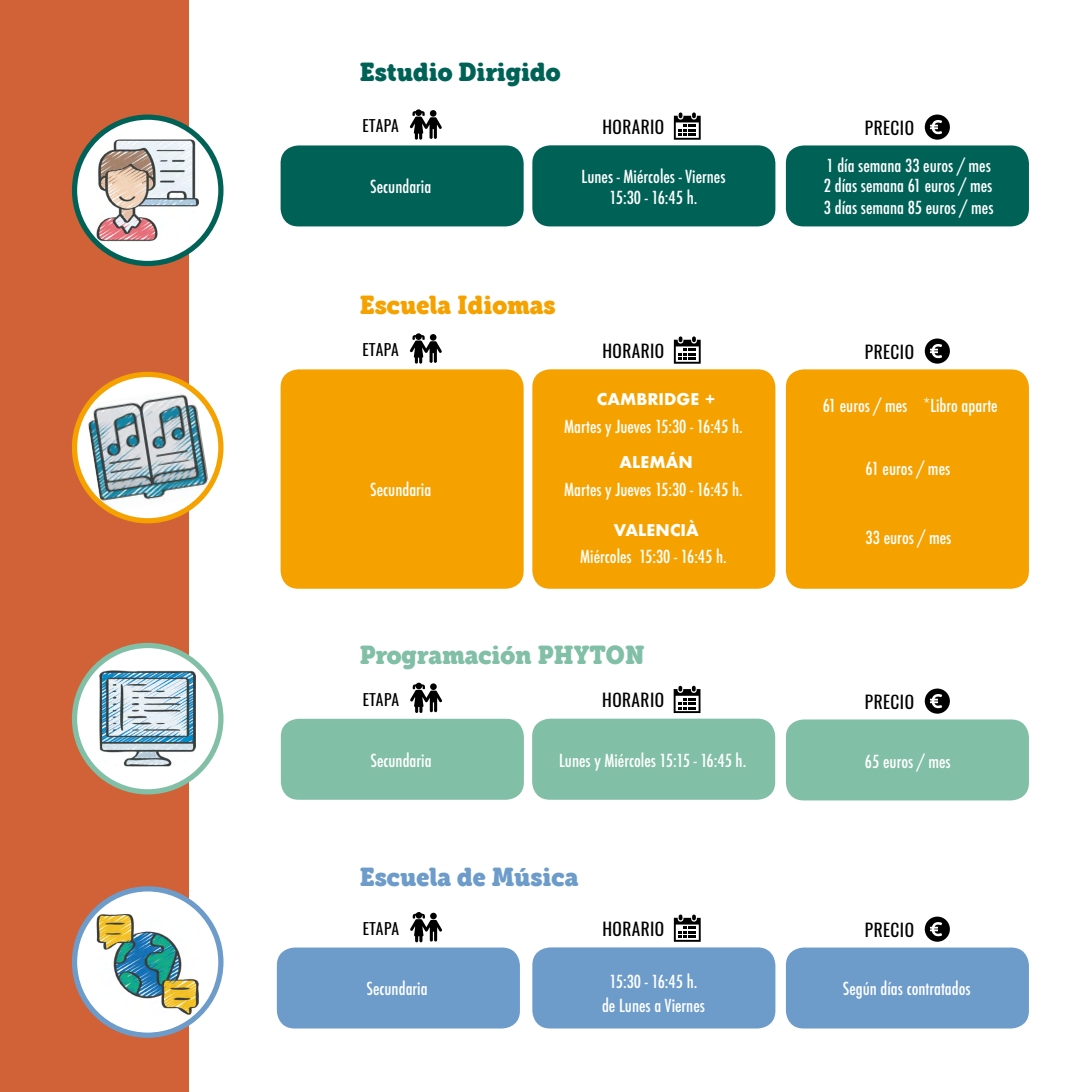
<style>
.page{position:relative;width:1092px;height:1092px;background:#fff}
.page>*{position:absolute;margin:0;border:0;box-sizing:border-box;transform-origin:0 0}
.t1{font:24.5px "eacologica round slab";color:#82bfa7}
.t2{font:24.5px "eacologica round slab";color:#006257}
.t3{font:24.5px "eacologica round slab";color:#6d9cca}
.t4{font:24.5px "eacologica round slab";color:#f5a200}
.t5{font:500 condensed 17.5px/24px "Futura";color:#fff;text-align:center}
.t6{font:17.32px "Oswald";letter-spacing:.025em;color:#000}
.t7{font:700 15.75px "Futura";color:#fff}
.t8{font:15.58px "Oswald";letter-spacing:.025em;color:#000}
</style>
<div class="page">
<div style="left:277px;top:947px;width:243px;height:81px;background:#6d9cca;border-radius:18px"></div>
<div style="left:281px;top:718px;width:243px;height:81px;background:#82bfa7;border-radius:18px"></div>
<div style="left:532px;top:947px;width:243px;height:81px;background:#6d9cca;border-radius:18px"></div>
<div style="left:532px;top:718px;width:243px;height:81px;background:#82bfa7;border-radius:18px"></div>
<div style="left:785px;top:947px;width:243px;height:81px;background:#6d9cca;border-radius:18px"></div>
<svg style="left:410px;top:682px;width:32px;height:31px"></svg>
<svg style="left:410px;top:912px;width:32px;height:30px"></svg>
<svg style="left:673px;top:914px;width:27px;height:27px"></svg>
<svg style="left:673px;top:685px;width:27px;height:28px"></svg>
<svg style="left:924px;top:916px;width:25px;height:25px"></svg>
<div style="left:280px;top:145px;width:243px;height:81px;background:#006257;border-radius:18px"></div>
<div style="left:532px;top:145px;width:243px;height:81px;background:#006257;border-radius:18px"></div>
<div style="left:785px;top:145px;width:243px;height:81px;background:#006257;border-radius:18px"></div>
<svg style="left:410px;top:109px;width:32px;height:31px"></svg>
<svg style="left:673px;top:112px;width:27px;height:28px"></svg>
<svg style="left:924px;top:114px;width:25px;height:26px"></svg>
<div style="left:280px;top:369px;width:243px;height:219px;background:#f5a200;border-radius:18px"></div>
<div style="left:532px;top:369px;width:243px;height:219px;background:#f5a200;border-radius:18px"></div>
<div style="left:785px;top:369px;width:243px;height:219px;background:#f5a200;border-radius:18px"></div>
<div style="left:785px;top:719px;width:243px;height:81px;background:#82bfa7;border-radius:18px"></div>
<svg style="left:924px;top:688px;width:25px;height:25px"></svg>
<svg style="left:410px;top:333px;width:32px;height:30px"></svg>
<svg style="left:673px;top:336px;width:27px;height:27px"></svg>
<svg style="left:924px;top:338px;width:25px;height:25px"></svg>
<div style="left:0;top:0;width:189px;height:1091px;background:#d16238"></div>
<svg style="left:74px;top:117px;width:147px;height:146px;fill:#fff"></svg>
<img style="left:97px;top:139px;width:102px;height:102px">
<div style="left:72px;top:114px;width:151px;height:152px;border:5px solid #006257;border-radius:50%"></div>
<svg style="left:74px;top:374px;width:147px;height:146px;fill:#fff"></svg>
<img style="left:86px;top:387px;width:123px;height:124px">
<div style="left:72px;top:372px;width:151px;height:151px;border:5px solid #f5a200;border-radius:50%"></div>
<svg style="left:74px;top:888px;width:147px;height:147px;fill:#fff"></svg>
<img style="left:97px;top:913px;width:102px;height:102px">
<div style="left:72px;top:886px;width:151px;height:151px;border:5px solid #6d9cca;border-radius:50%"></div>
<svg style="left:74px;top:645px;width:147px;height:146px;fill:#fff"></svg>
<div style="left:72px;top:642px;width:151px;height:152px;border:5px solid #82bfa7;border-radius:50%"></div>
<img style="left:100px;top:671px;width:95px;height:95px">
<h1 class="t2" style="left:359px;top:57px;width:203px">Estudio Dirigido</h1>
<p class="t8" style="left:362px;top:112px;width:38px">ETAPA</p>
<p class="t6" style="left:602px;top:111px;width:63px">HORARIO</p>
<p class="t6" style="left:864px;top:113px;width:51px">PRECIO</p>
<p class="t5" style="left:370px;top:175px;width:63px">Secundaria</p>
<p class="t5" style="left:581px;top:166px;width:145px;line-height:21px">Lunes - Miércoles - Viernes<br>15:30 - 16:45 h.</p>
<p class="t5" style="left:823px;top:156px;width:170px;line-height:19.8px;text-align:left">1 día semana 33 euros / mes<br>2 días semana 61 euros / mes</p>
<p class="t5" style="left:823px;top:195px;width:171px">3 días semana 85 euros / mes</p>
<h1 class="t4" style="left:359px;top:289px;width:197px">Escuela Idiomas</h1>
<p class="t8" style="left:362px;top:336px;width:38px">ETAPA</p>
<p class="t6" style="left:602px;top:335px;width:63px">HORARIO</p>
<p class="t6" style="left:864px;top:337px;width:51px">PRECIO</p>
<p class="t7" style="left:596px;top:387px;width:120px">CAMBRIDGE +</p>
<p class="t5" style="left:564px;top:415px;width:180px">Martes y Jueves 15:30 - 16:45 h.</p>
<p class="t5" style="left:822px;top:394px;width:86px">61 euros / mes</p>
<p class="t5" style="left:923px;top:394px;width:76px">*Libro aparte</p>
<p class="t5" style="left:370px;top:477px;width:63px">Secundaria</p>
<p class="t7" style="left:619px;top:450px;width:75px">ALEMÁN</p>
<p class="t5" style="left:564px;top:477px;width:180px">Martes y Jueves 15:30 - 16:45 h.</p>
<p class="t7" style="left:614px;top:519px;width:86px">VALENCIÀ</p>
<p class="t5" style="left:580px;top:544px;width:148px">Miércoles 15:30 - 16:45 h.</p>
<h1 class="t1" style="left:359px;top:639px;width:287px">Programación PHYTON</h1>
<p class="t8" style="left:362px;top:685px;width:38px">ETAPA</p>
<p class="t5" style="left:370px;top:748px;width:63px">Secundaria</p>
<p class="t6" style="left:602px;top:684px;width:63px">HORARIO</p>
<p class="t5" style="left:559px;top:748px;width:189px">Lunes y Miércoles 15:15 - 16:45 h.</p>
<h1 class="t3" style="left:359px;top:861px;width:221px">Escuela de Música</h1>
<p class="t8" style="left:362px;top:914px;width:38px">ETAPA</p>
<p class="t6" style="left:602px;top:913px;width:63px">HORARIO</p>
<p class="t5" style="left:366px;top:976px;width:63px">Secundaria</p>
<p class="t5" style="left:602px;top:969px;width:104px">15:30 - 16:45 h. de Lunes a Viernes</p>
<p class="t5" style="left:865px;top:456px;width:86px">61 euros / mes</p>
<p class="t5" style="left:865px;top:526px;width:87px">33 euros / mes</p>
<p class="t6" style="left:864px;top:686px;width:51px">PRECIO</p>
<p class="t5" style="left:864px;top:749px;width:87px">65 euros / mes</p>
<p class="t6" style="left:864px;top:914px;width:51px">PRECIO</p>
<p class="t5" style="left:842px;top:976px;width:129px">Según días contratados</p>
</div>
